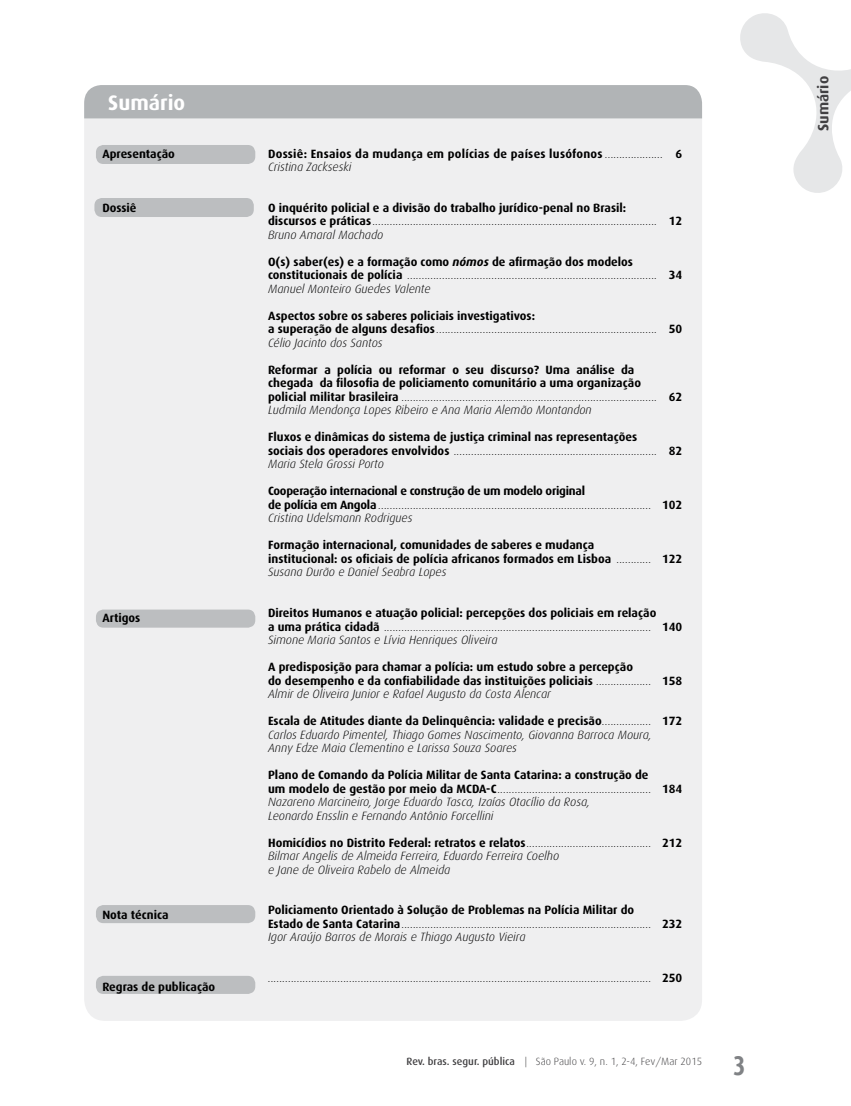
<style>
.page{position:relative;width:851px;height:1106px;background:#fff}
.page>*{position:absolute;margin:0;border:0;box-sizing:border-box;transform-origin:0 0}
.t1{font:700 27px "Dax Condensed";color:#808285}
.t2{font:700 21px "Dax";color:#fff}
.t3{font:700 15px "Dax";color:#414042}
.t4{font:italic 300 12px/13.5px "Dax";color:#000}
.t5{font:700 12px/13.5px "Dax";color:#000}
.t6{font:700 12px/13.5px "Dax";letter-spacing:.02em;color:#000}
.t7{font:300 10.5px "Dax";color:#414042}
.s1{font-weight:300;font-style:italic}
.s2{font-weight:700;font-style:normal}
.s3{font-weight:700}
.s4{font-weight:500}
</style>
<div class="page">
<svg style="left:740px;top:13px;width:110px;height:180px"></svg>
<div style="left:84px;top:85px;width:618px;height:935px;background:#efeff0;border-radius:21px"></div>
<div style="left:84px;top:85px;width:618px;height:33px;background:#b1b4b6"></div>
<div style="left:96px;top:609px;width:159px;height:18px;background:#bcbec0;border-radius:8px"></div>
<div style="left:96px;top:975px;width:159px;height:18px;background:#bcbec0;border-radius:8px"></div>
<div style="left:96px;top:145px;width:159px;height:19px;background:#bcbec0;border-radius:8px"></div>
<div style="left:94px;top:198px;width:160px;height:19px;background:#bcbec0;border-radius:8px"></div>
<div style="left:96px;top:905px;width:159px;height:18px;background:#bcbec0;border-radius:8px"></div>
<h2 class="t2" style="left:108px;top:91px;width:79px">Sumário</h2>
<p class="t5" style="left:102px;top:147px;width:74px">Apresentação</p>
<p class="t5" style="left:102px;top:201px;width:36px">Dossiê</p>
<p class="t5" style="left:102px;top:611px;width:39px">Artigos</p>
<p class="t5" style="left:102px;top:908px;width:68px">Nota técnica</p>
<p class="t5" style="left:102px;top:980px;width:114px">Regras de publicação</p>
<p class="t6" style="left:268px;top:147px;width:415px">Dossiê: Ensaios da mudança em polícias de países lusófonos<span class="s1">.....................</span> 6<br><span class="s1">Cristina Zackseski</span></p>
<p class="t4" style="left:268px;top:201px;width:415px"><span class="s2">O inquérito policial e a divisão do trabalho jurídico-penal no Brasil:<br>discursos e práticas</span>................................................................................................... <span class="s2">12<br></span>Bruno Amaral Machado</p>
<p class="t4" style="left:268px;top:255px;width:415px"><span class="s2">O(s) saber(es) e a formação como</span> <span class="s3">nómos</span> <span class="s2">de afirmação dos modelos constitucionais de polícia</span> ....................................................................................... <span class="s2">34<br></span>Manuel Monteiro Guedes Valente</p>
<p class="t4" style="left:268px;top:309px;width:415px"><span class="s2">Aspectos sobre os saberes policiais investigativos:<br>a superação de alguns desafios</span>............................................................................. <span class="s2">50<br></span>Célio Jacinto dos Santos</p>
<p class="t4" style="left:268px;top:363px;width:416px"><span class="s2">Reformar a polícia ou reformar o seu discurso? Uma análise da chegada da filosofia de policiamento comunitário a uma organização policial militar brasileira</span> ........................................................................................ <span class="s2">62<br></span>Ludmila Mendonça Lopes Ribeiro e Ana Maria Alemão Montandon</p>
<p class="t4" style="left:268px;top:430px;width:415px"><span class="s2">Fluxos e dinâmicas do sistema de justiça criminal nas representações<br>sociais dos operadores envolvidos</span> ....................................................................... <span class="s2">82<br></span>Maria Stela Grossi Porto</p>
<p class="t4" style="left:268px;top:484px;width:415px"><span class="s2">Cooperação internacional e construção de um modelo original<br>de polícia em Angola</span>............................................................................................... <span class="s2">102<br></span>Cristina Udelsmann Rodrigues</p>
<p class="t5" style="left:268px;top:538px;width:415px">Formação internacional, comunidades de saberes e mudança<br>institucional: os oficiais de polícia africanos formados em Lisboa <span class="s1">.............</span> 122<br><span class="s1">Susana Durão e Daniel Seabra Lopes</span></p>
<p class="t4" style="left:268px;top:606px;width:415px"><span class="s2">Direitos Humanos e atuação policial: percepções dos policiais em relação<br>a uma prática cidadã</span> ............................................................................................. <span class="s2">140<br></span>Simone Maria Santos e Lívia Henriques Oliveira</p>
<p class="t5" style="left:268px;top:660px;width:415px">A predisposição para chamar a polícia: um estudo sobre a percepção<br>do desempenho e da confiabilidade das instituições policiais <span class="s1">....................</span> 158<br><span class="s1">Almir de Oliveira Junior e Rafael Augusto da Costa Alencar</span></p>
<p class="t4" style="left:268px;top:714px;width:415px"><span class="s2">Escala de Atitudes diante da Delinquência: validade e precisão</span>.................. <span class="s2">172<br></span>Carlos Eduardo Pimentel, Thiago Gomes Nascimento, Giovanna Barroca Moura,<br>Anny Edze Maia Clementino e Larissa Souza Soares</p>
<p class="t4" style="left:268px;top:768px;width:415px"><span class="s2">Plano de Comando da Polícia Militar de Santa Catarina: a construção de<br>um modelo de gestão por meio da MCDA-C</span>...................................................... <span class="s2">184<br></span>Nazareno Marcineiro, Jorge Eduardo Tasca, Izaías Otacílio da Rosa,<br>Leonardo Ensslin e Fernando Antônio Forcellini</p>
<p class="t4" style="left:268px;top:835px;width:415px"><span class="s2">Homicídios no Distrito Federal: retratos e relatos</span>............................................ <span class="s2">212<br></span>Bilmar Angelis de Almeida Ferreira, Eduardo Ferreira Coelho<br>e Jane de Oliveira Rabelo de Almeida</p>
<p class="t4" style="left:268px;top:903px;width:415px"><span class="s2">Policiamento Orientado à Solução de Problemas na Polícia Militar do<br>Estado de Santa Catarina</span>....................................................................................... <span class="s2">232<br></span>Igor Araújo Barros de Morais e Thiago Augusto Vieira</p>
<p class="t4" style="left:268px;top:970px;width:415px">.................................................................................................................................... <span class="s2">250</span></p>
<p class="t7" style="left:406px;top:1055px;width:297px"><span class="s4">Rev. bras. segur. pública</span> | São Paulo v. 9, n. 1, 2-4, Fev/Mar 2015</p>
<h1 class="t1" style="left:733px;top:1050px;width:14px">3</h1>
<p class="t3" style="left:814px;top:131px;width:57px;rotate:-90deg">Sumário</p>
</div>
